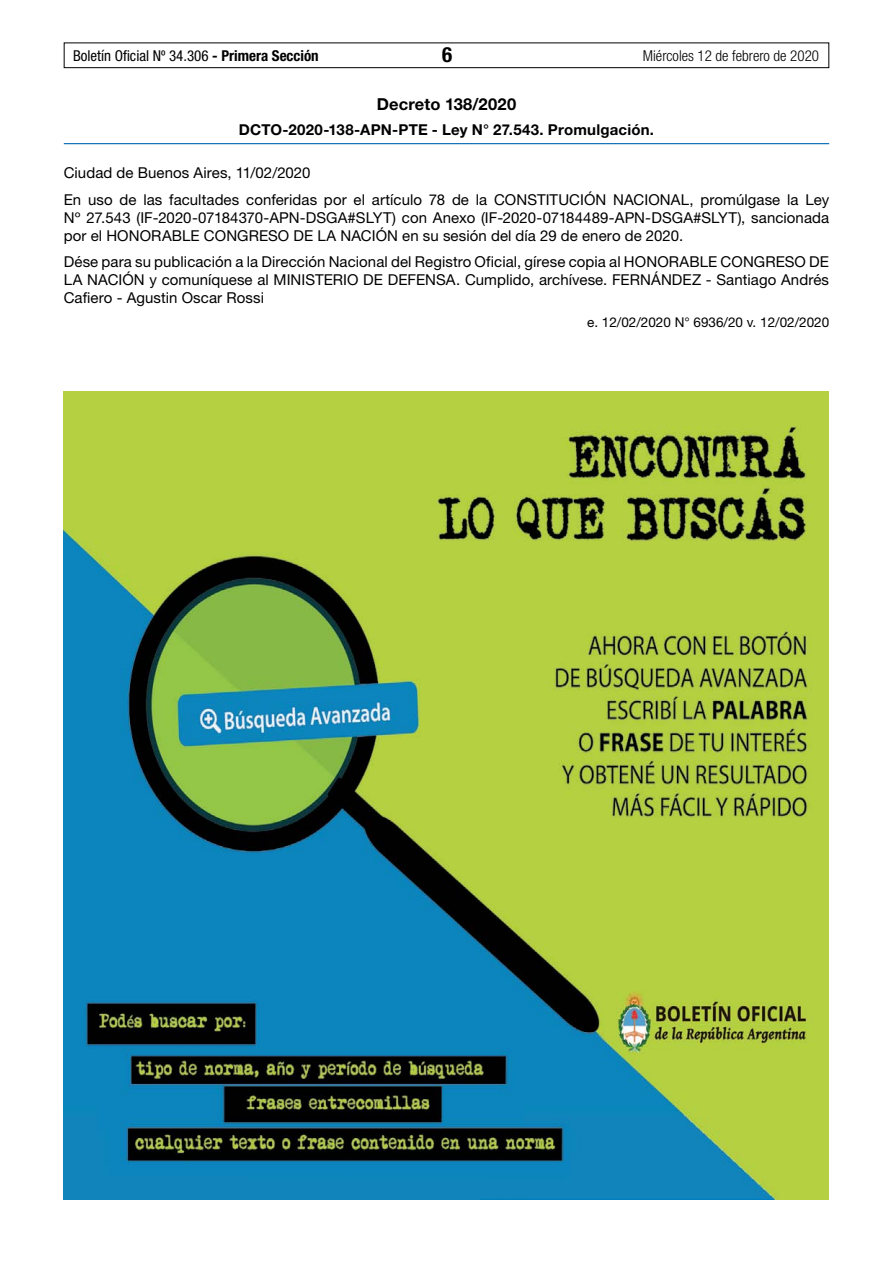
<style>
.page{position:relative;width:893px;height:1263px;background:#fff}
.page>*{position:absolute;margin:0;border:0;box-sizing:border-box;transform-origin:0 0}
.t1{font:700 condensed 21px "Helvetica Neue LT Std";color:#000}
.t2{font:700 16.5px "Helvetica Neue LT Std";letter-spacing:.015em;color:#000}
.t3{font:15px/18px "Helvetica Neue LT Std";letter-spacing:.005em;color:#000}
.t4{font:700 15px "Helvetica Neue LT Std";letter-spacing:.015em;color:#000}
.t5{font:condensed 15px "Helvetica Neue LT Std";color:#000}
.t6{font:300 condensed 15px "Helvetica Neue LT Std";color:#000}
.t7{font:13.5px "Helvetica Neue LT Std";color:#000}
.s1{font-weight:700}
</style>
<div class="page">
<div style="left:64px;top:43px;width:765px;height:25px;border:1px solid #000"></div>
<hr style="left:64px;top:143px;width:765px;height:1px;background:#0066b3">
<img style="left:64px;top:391px;width:765px;height:808px">
<p class="t5" style="left:73px;top:47px;width:247px">Boletín Oficial Nº 34.306 <span class="s1">- Primera Sección</span></p>
<h1 class="t1" style="left:442px;top:42px;width:12px">6</h1>
<p class="t6" style="left:643px;top:47px;width:178px">Miércoles 12 de febrero de 2020</p>
<p class="t2" style="left:377px;top:93px;width:141px">Decreto 138/2020</p>
<p class="t4" style="left:239px;top:120px;width:417px">DCTO-2020-138-APN-PTE - Ley N° 27.543. Promulgación.</p>
<p class="t3" style="left:64px;top:159px;width:767px;line-height:26.5px">Ciudad de Buenos Aires, 11/02/2020<br>En uso de las facultades conferidas por el artículo 78 de la CONSTITUCIÓN NACIONAL, promúlgase la Ley</p>
<p class="t3" style="left:64px;top:208px;width:767px">Nº 27.543 (IF-2020-07184370-APN-DSGA#SLYT) con Anexo (IF-2020-07184489-APN-DSGA#SLYT), sancionada por el HONORABLE CONGRESO DE LA NACIÓN en su sesión del día 29 de enero de 2020.</p>
<p class="t3" style="left:64px;top:253px;width:767px;text-align:justify">Dése para su publicación a la Dirección Nacional del Registro Oficial, gírese copia al HONORABLE CONGRESO DE LA NACIÓN y comuníquese al MINISTERIO DE DEFENSA. Cumplido, archívese. FERNÁNDEZ - Santiago Andrés Cafiero - Agustin Oscar Rossi</p>
<p class="t7" style="left:587px;top:314px;width:244px">e. 12/02/2020 N° 6936/20 v. 12/02/2020</p>
</div>
